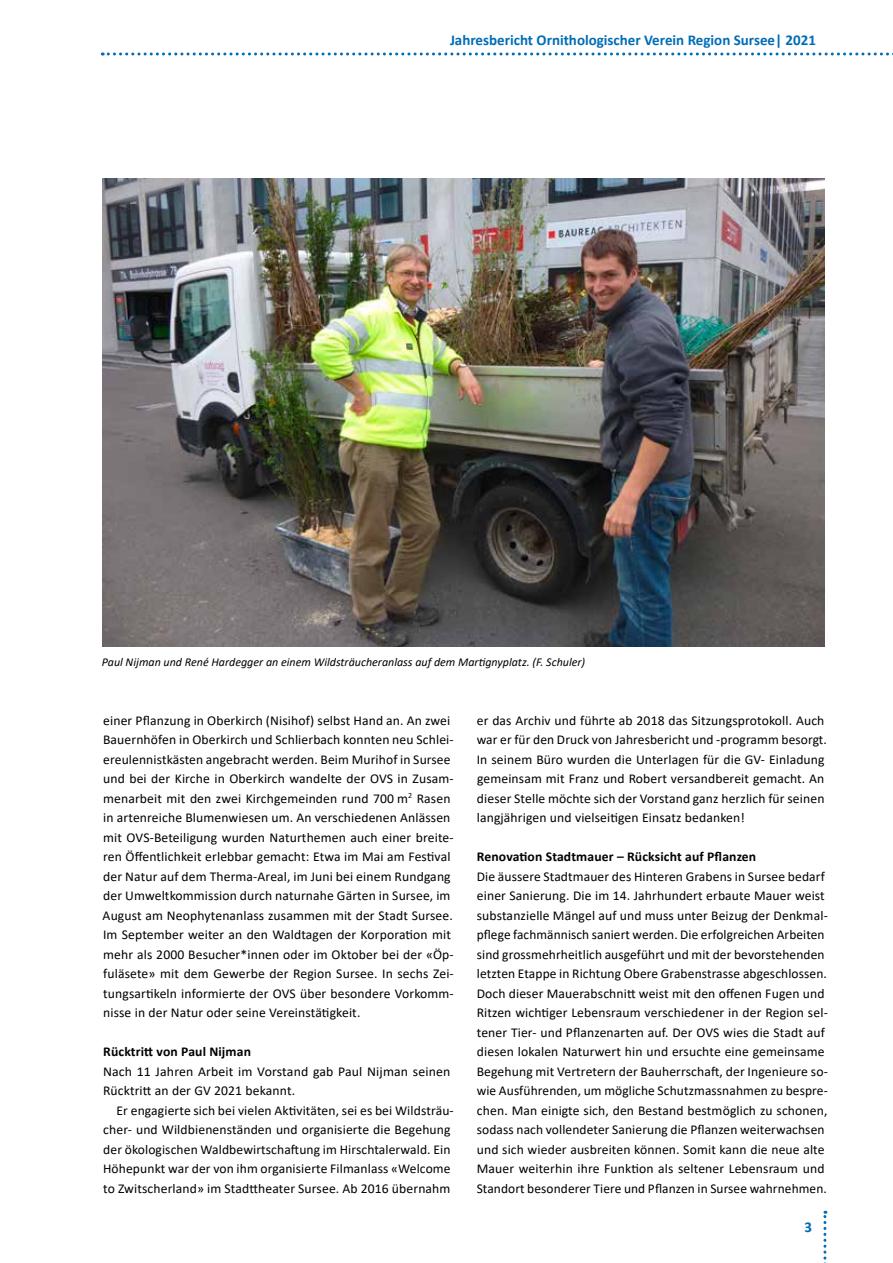
<style>
.page{position:relative;width:893px;height:1263px;background:#fff}
.page>*{position:absolute;margin:0;border:0;box-sizing:border-box;transform-origin:0 0}
.t1{font:700 15px "Calibri";color:#006db7}
.t2{font:13.5px/19.5px "Calibri";letter-spacing:.01em;color:#000}
.t3{font:700 13.5px "Calibri";letter-spacing:.01em;color:#000}
.t4{font:italic 12px "Calibri";color:#000}
</style>
<div class="page">
<svg style="left:102px;top:53px;width:791px;height:3px"></svg>
<svg style="left:823px;top:1211px;width:3px;height:52px"></svg>
<img style="left:102px;top:179px;width:723px;height:467px">
<p class="t1" style="left:450px;top:30px;width:368px">Jahresbericht Ornithologischer Verein Region Sursee| 2021</p>
<p class="t4" style="left:102px;top:654px;width:485px">Paul Nijman und René Hardegger an einem Wildsträucheranlass auf dem Martignyplatz. (F. Schuler)</p>
<p class="t2" style="left:103px;top:710px;width:353px">einer Pflanzung in Oberkirch (Nisihof) selbst Hand an. An zwei Bauernhöfen in Oberkirch und Schlierbach konnten neu Schlei&shy;ereulennistkästen angebracht werden. Beim Murihof in Sursee und bei der Kirche in Oberkirch wandelte der OVS in Zusam&shy;menarbeit mit den zwei Kirchgemeinden rund 700 m<sup>2</sup> Rasen in artenreiche Blumenwiesen um. An verschiedenen Anlässen mit OVS-Beteiligung wurden Naturthemen auch einer breite&shy;ren Öffentlichkeit erlebbar gemacht: Etwa im Mai am Festival der Natur auf dem Therma-Areal, im Juni bei einem Rundgang der Umweltkommission durch naturnahe Gärten in Sursee, im August am Neophytenanlass zusammen mit der Stadt Sursee.<br>Im September weiter an den Waldtagen der Korporation mit mehr als 2000 Besucher*innen oder im Oktober bei der «Öp&shy;fuläsete» mit dem Gewerbe der Region Sursee. In sechs Zei&shy;tungsartikeln informierte der OVS über besondere Vorkomm&shy;nisse in der Natur oder seine Vereinstätigkeit.</p>
<p class="t3" style="left:103px;top:1042px;width:149px">Rücktritt von Paul Nijman</p>
<p class="t2" style="left:103px;top:1061px;width:349px">Nach 11 Jahren Arbeit im Vorstand gab Paul Nijman seinen<br>Rücktritt an der GV 2021 bekannt.</p>
<p class="t2" style="left:103px;top:1100px;width:352px;text-indent:14px">Er engagierte sich bei vielen Aktivitäten, sei es bei Wildsträu&shy;cher- und Wildbienenständen und organisierte die Begehung der ökologischen Waldbewirtschaftung im Hirschtalerwald. Ein Höhepunkt war der von ihm organisierte Filmanlass «Welcome to Zwitscherland» im Stadttheater Sursee. Ab 2016 übernahm</p>
<p class="t2" style="left:477px;top:710px;width:352px">er das Archiv und führte ab 2018 das Sitzungsprotokoll. Auch war er für den Druck von Jahresbericht und -programm besorgt.<br>In seinem Büro wurden die Unterlagen für die GV- Einladung gemeinsam mit Franz und Robert versandbereit gemacht. An dieser Stelle möchte sich der Vorstand ganz herzlich für seinen langjährigen und vielseitigen Einsatz bedanken!</p>
<p class="t3" style="left:477px;top:847px;width:281px">Renovation Stadtmauer – Rücksicht auf Pflanzen</p>
<p class="t2" style="left:477px;top:866px;width:353px">Die äussere Stadtmauer des Hinteren Grabens in Sursee bedarf einer Sanierung. Die im 14. Jahrhundert erbaute Mauer weist substanzielle Mängel auf und muss unter Beizug der Denkmal&shy;pflege fachmännisch saniert werden. Die erfolgreichen Arbeiten sind grossmehrheitlich ausgeführt und mit der bevorstehenden letzten Etappe in Richtung Obere Grabenstrasse abgeschlossen.<br>Doch dieser Mauerabschnitt weist mit den offenen Fugen und Ritzen wichtiger Lebensraum verschiedener in der Region sel&shy;tener Tier- und Pflanzenarten auf. Der OVS wies die Stadt auf diesen lokalen Naturwert hin und ersuchte eine gemeinsame Begehung mit Vertretern der Bauherrschaft, der Ingenieure so&shy;wie Ausführenden, um mögliche Schutzmassnahmen zu bespre&shy;chen. Man einigte sich, den Bestand bestmöglich zu schonen, sodass nach vollendeter Sanierung die Pflanzen weiterwachsen und sich wieder ausbreiten können. Somit kann die neue alte Mauer weiterhin ihre Funktion als seltener Lebensraum und Standort besonderer Tiere und Pflanzen in Sursee wahrnehmen.</p>
<p class="t1" style="left:805px;top:1216px;width:9px">3</p>
</div>
